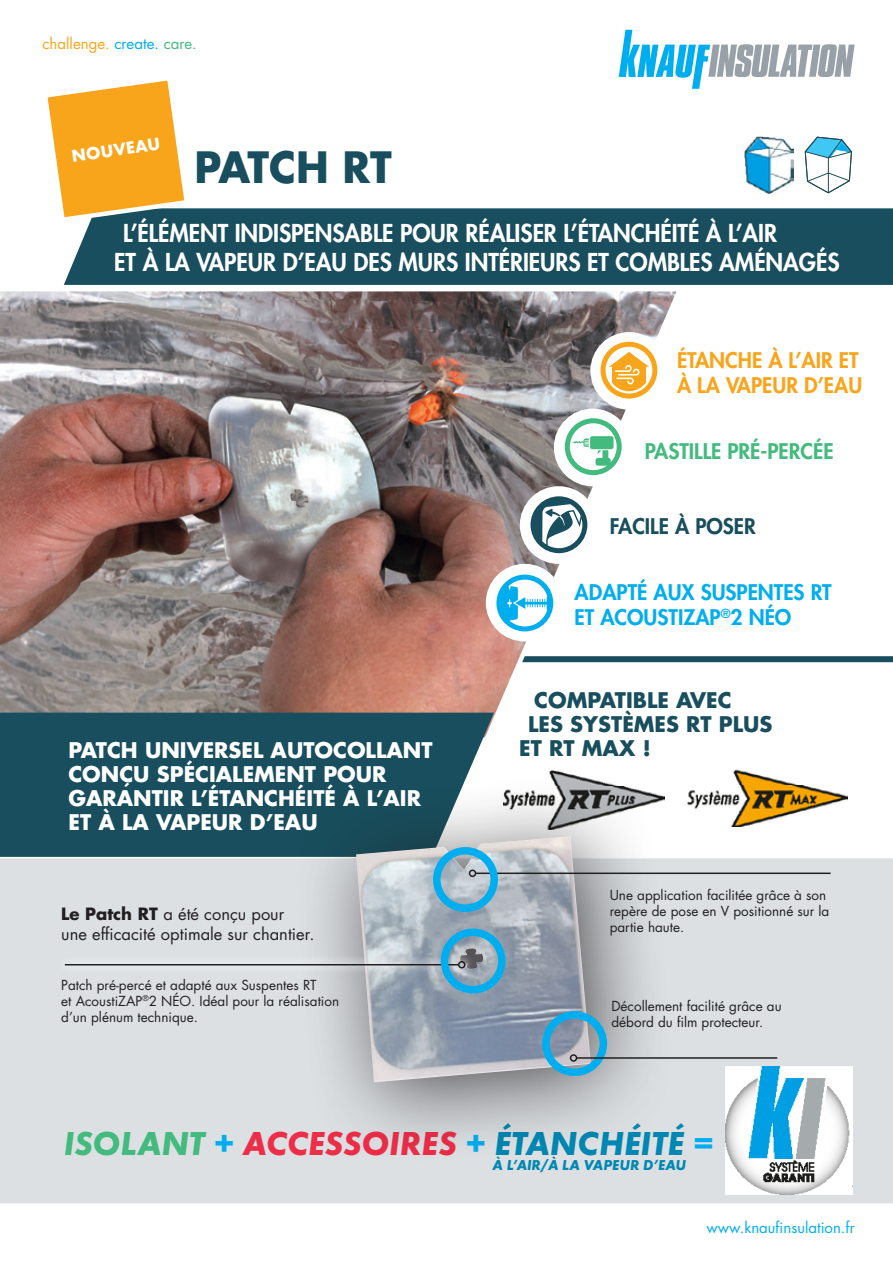
<style>
.page{position:relative;width:893px;height:1263px;background:#fff}
.page>*{position:absolute;margin:0;border:0;box-sizing:border-box;transform-origin:0 0}
.t1{font:700 42px "Futura Std";letter-spacing:-.005em;color:#184e5d}
.t2{font:italic 700 34.5px "Futura";color:#ee2d48}
.t3{font:800 24px/28.8px "Futura Std";letter-spacing:-.005em;color:#fff}
.t4{font:700 21px/24px "Futura Std";color:#fff}
.t5{font:700 21px "Futura Std";color:#184e5d}
.t6{font:800 21px "Futura Std";color:#00aeef}
.t7{font:800 21px/25.2px "Futura Std";color:#f9a51b}
.t8{font:800 21px "Futura Std";color:#43ba7e}
.t9{font:800 21px "Futura Std";color:#184e5d}
.t10{font:700 18px "Futura";color:#fff}
.t11{font:16.5px/19.8px "Futura Std";color:#231f20}
.t12{font:15px "Futura Std";color:#f9a51b}
.t13{font:15px "Futura Std";color:#00aeef}
.t14{font:italic 700 14.85px "Futura";color:#0087b2}
.t15{font:13.5px/16.2px "Futura Std";color:#231f20}
.s1{color:#00aeef}
.s2{color:#43ba7e}
.s3{font-weight:700}
.s4{color:#0087b2}
</style>
<div class="page">
<div style="left:498px;top:656px;width:395px;height:6px;background:#184e5d"></div>
<img style="left:0;top:291px;width:687px;height:425px">
<div style="left:0;top:713px;width:494px;height:144px;background:#184e5d"></div>
<div style="left:64px;top:208px;width:829px;height:77px;background:#184e5d"></div>
<svg style="left:619px;top:30px;width:236px;height:59px"></svg>
<svg style="left:47px;top:80px;width:145px;height:145px"></svg>
<svg style="left:804px;top:136px;width:48px;height:58px"></svg>
<img style="left:745px;top:136px;width:48px;height:58px">
<div style="left:594px;top:336px;width:70px;height:70px;background:#fff;border-radius:50%"></div>
<div style="left:590px;top:332px;width:78px;height:78px;border:8px solid #fff;border-radius:50%"></div>
<div style="left:558px;top:412px;width:70px;height:70px;background:#fff;border-radius:50%"></div>
<div style="left:554px;top:409px;width:77px;height:77px;border:8px solid #fff;border-radius:50%"></div>
<div style="left:524px;top:490px;width:70px;height:70px;background:#fff;border-radius:50%"></div>
<div style="left:520px;top:486px;width:77px;height:78px;border:8px solid #fff;border-radius:50%"></div>
<div style="left:490px;top:568px;width:70px;height:70px;background:#fff;border-radius:50%"></div>
<div style="left:486px;top:564px;width:77px;height:77px;border:8px solid #fff;border-radius:50%"></div>
<img style="left:549px;top:769px;width:19px;height:5px">
<img style="left:687px;top:769px;width:160px;height:58px">
<svg style="left:496px;top:575px;width:57px;height:56px"></svg>
<svg style="left:565px;top:418px;width:57px;height:57px"></svg>
<svg style="left:530px;top:496px;width:57px;height:57px"></svg>
<svg style="left:600px;top:342px;width:57px;height:57px"></svg>
<div style="left:0;top:858px;width:893px;height:346px;background:#dce0e3"></div>
<img style="left:725px;top:1066px;width:128px;height:129px">
<div style="left:293px;top:774px;width:381px;height:392px;background:#231f20;opacity:.75"></div>
<img style="left:356px;top:836px;width:235px;height:246px">
<div style="left:542px;top:1011px;width:65px;height:65px;border:8px solid #00aeef;border-radius:50%"></div>
<hr style="left:475px;top:872px;width:356px;height:2px;background:#231f20">
<div style="left:469px;top:869px;width:7px;height:8px;border:2px solid #231f20;border-radius:50%"></div>
<div style="left:56px;top:952px;width:419px;height:26px;background:#fff;opacity:.81"></div>
<hr style="left:65px;top:964px;width:394px;height:1px;background:#231f20">
<div style="left:458px;top:961px;width:7px;height:7px;border:2px solid #231f20;border-radius:50%"></div>
<div style="left:433px;top:847px;width:65px;height:65px;border:8px solid #00aeef;border-radius:50%"></div>
<div style="left:441px;top:928px;width:65px;height:65px;border:8px solid #00aeef;border-radius:50%"></div>
<hr style="left:577px;top:1057px;width:200px;height:2px;background:#231f20">
<div style="left:570px;top:1054px;width:7px;height:8px;border:2px solid #231f20;border-radius:50%"></div>
<p class="t12" style="left:43px;top:33px;width:156px">challenge. <span class="s1">create.</span> <span class="s2">care.</span></p>
<p class="t10" style="left:70px;top:143px;width:91px;rotate:-8deg">NOUVEAU</p>
<p class="t1" style="left:195px;top:140px;width:199px">PATCH RT</p>
<p class="t3" style="left:114px;top:219px;width:727px;text-indent:9px">L’ÉLÉMENT INDISPENSABLE POUR RÉALISER L’ÉTANCHÉITÉ À L’AIR<br>ET À LA VAPEUR D’EAU DES MURS INTÉRIEURS ET COMBLES AMÉNAGÉS</p>
<p class="t7" style="left:677px;top:347px;width:187px">ÉTANCHE À L’AIR ET<br>À LA VAPEUR D’EAU</p>
<p class="t8" style="left:645px;top:438px;width:190px">PASTILLE PRÉ-PERCÉE</p>
<p class="t9" style="left:610px;top:513px;width:148px">FACILE À POSER</p>
<p class="t4" style="left:68px;top:738px;width:366px">PATCH UNIVERSEL AUTOCOLLANT<br>CONÇU SPÉCIALEMENT POUR<br>GARANTIR L’ÉTANCHÉITÉ À L’AIR<br>ET À LA VAPEUR D’EAU</p>
<p class="t11" style="left:61px;top:904px;width:255px"><span class="s3">Le Patch RT</span> a été conçu pour<br>une efficacité optimale sur chantier.</p>
<p class="t15" style="left:61px;top:976px;width:279px">Patch pré-percé et adapté aux Suspentes RT<br>et AcoustiZAP<sup>®</sup>2 NÉO. Idéal pour la réalisation d’un plénum technique.</p>
<p class="t6" style="left:575px;top:578px;width:258px">ADAPTÉ AUX SUSPENTES RT</p>
<p class="t6" style="left:575px;top:604px;width:218px">ET ACOUSTIZAP<sup>®</sup>2 NÉO</p>
<p class="t5" style="left:534px;top:686px;width:199px">COMPATIBLE AVEC</p>
<p class="t5" style="left:528px;top:710px;width:246px">LES SYSTÈMES RT PLUS</p>
<p class="t5" style="left:519px;top:734px;width:133px">ET RT MAX !</p>
<p class="t15" style="left:610px;top:887px;width:221px">Une application facilitée grâce à son repère de pose en V positionné sur la partie haute.</p>
<p class="t15" style="left:611px;top:998px;width:172px">Décollement facilité grâce au débord du film protecteur.</p>
<p class="t2" style="left:64px;top:1119px;width:651px"><span class="s2">ISOLANT</span> <span class="s1">+</span> ACCESSOIRES <span class="s1">+</span> <span class="s4">ÉTANCHÉITÉ</span> <span class="s1">=</span></p>
<p class="t14" style="left:493px;top:1155px;width:195px">À L’AIR/À LA VAPEUR D’EAU</p>
<p class="t13" style="left:706px;top:1218px;width:150px">www.knaufinsulation.fr</p>
</div>
